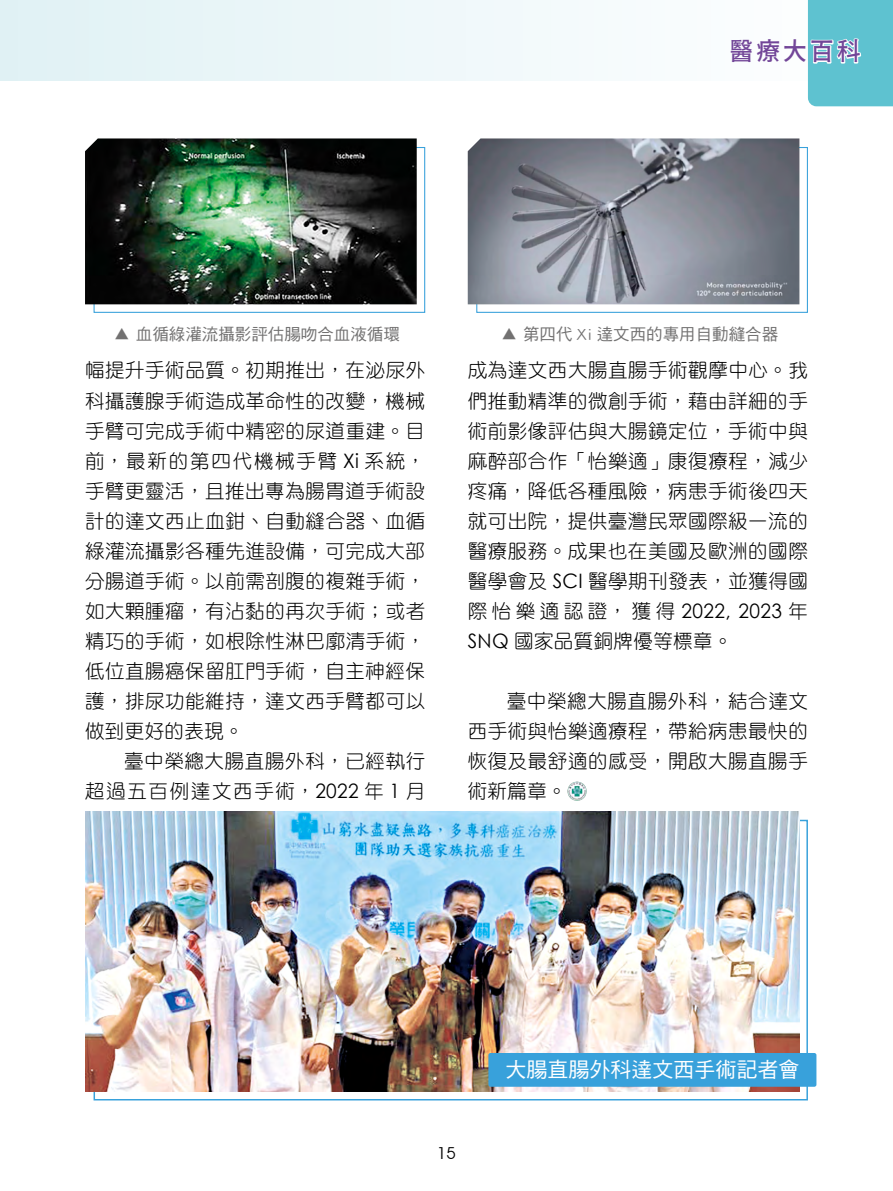
<style>
.page{position:relative;width:893px;height:1191px;background:#fff}
.page>*{position:absolute;margin:0;border:0;box-sizing:border-box;transform-origin:0 0}
.t1{font:24.75px "Gen Seki Gothic TW M";letter-spacing:.11em;color:#724698}
.圖說1{font:21px "DF Hei Std W5";color:#fff}
.t2{font:19.5px/30px "DF Yuan Std W3";letter-spacing:.03em;color:#000;text-align:justify}
.t3{font:16.5px "DF Hei Std W5";color:#727171}
.t4{font:16.5px "Avant Garde IT Cby BT";color:#000}
.s1{color:#fff}
.s2{font-size:14.85px}
.s3{font-family:"Century Gothic";font-size:19.95px}
</style>
<div class="page">
<img style="left:567px;top:781px;width:19px;height:19px">
<svg style="left:476px;top:146px;width:332px;height:167px"></svg>
<svg style="left:93px;top:147px;width:333px;height:166px"></svg>
<svg style="left:93px;top:818px;width:716px;height:283px"></svg>
<img style="left:85px;top:138px;width:332px;height:166px">
<img style="left:468px;top:138px;width:331px;height:166px">
<img style="left:85px;top:811px;width:714px;height:281px">
<div style="left:488px;top:1053px;width:328px;height:33px;background:#38a1db;border-radius:2px"></div>
<div style="left:0;top:0;width:893px;height:81px;background:linear-gradient(to right,#e0f1f4,#fff)"></div>
<div style="left:808px;top:0;width:85px;height:106px;background:#5ec2d0"></div>
<p class="t1" style="left:729px;top:37px;width:133px">醫療大<span class="s1">百科</span></p>
<p class="t3" style="left:115px;top:325px;width:287px"><span class="s2">▲</span> 血循綠灌流攝影評估腸吻合血液循環</p>
<p class="t3" style="left:502px;top:325px;width:278px"><span class="s2">▲</span> 第四代 Xi 達文西的專用自動縫合器</p>
<p class="t2" style="left:85px;top:355px;width:342px">幅提升手術品質。初期推出，在泌尿外科攝護腺手術造成革命性的改變，機械手臂可完成手術中精密的尿道重建。目前，最新的第四代機械手臂 <span class="s3">Xi</span> 系統，手臂更靈活，且推出專為腸胃道手術設計的達文西止血鉗、自動縫合器、血循綠灌流攝影各種先進設備，可完成大部分腸道手術。以前需剖腹的複雜手術，如大顆腫瘤，有沾黏的再次手術；或者精巧的手術，如根除性淋巴廓清手術，低位直腸癌保留肛門手術，自主神經保護，排尿功能維持，達文西手臂都可以做到更好的表現。</p>
<p class="t2" style="left:85px;top:745px;width:342px;text-align:right">臺中榮總大腸直腸外科，已經執行<br>超過五百例達文西手術，<span class="s3">2022</span> 年 <span class="s3">1</span> 月</p>
<p class="t2" style="left:468px;top:355px;width:342px">成為達文西大腸直腸手術觀摩中心。我們推動精準的微創手術，藉由詳細的手術前影像評估與大腸鏡定位，手術中與麻醉部合作「怡樂適」康復療程，減少疼痛，降低各種風險，病患手術後四天就可出院，提供臺灣民眾國際級一流的醫療服務。成果也在美國及歐洲的國際醫學會及 <span class="s3">SCI</span> 醫學期刊發表，並獲得國際怡樂適認證，獲得<span class="s3">2022, 2023</span>年<span class="s3">SNQ</span> 國家品質銅牌優等標章。</p>
<p class="t2" style="left:468px;top:685px;width:342px;text-indent:39px">臺中榮總大腸直腸外科，結合達文西手術與怡樂適療程，帶給病患最快的恢復及最舒適的感受，開啟大腸直腸手術新篇章。</p>
<p class="t4" style="left:437px;top:1143px;width:20px">15</p>
<p class="圖說1" style="left:505px;top:1058px;width:295px">大腸直腸外科達文西手術記者會</p>
</div>
